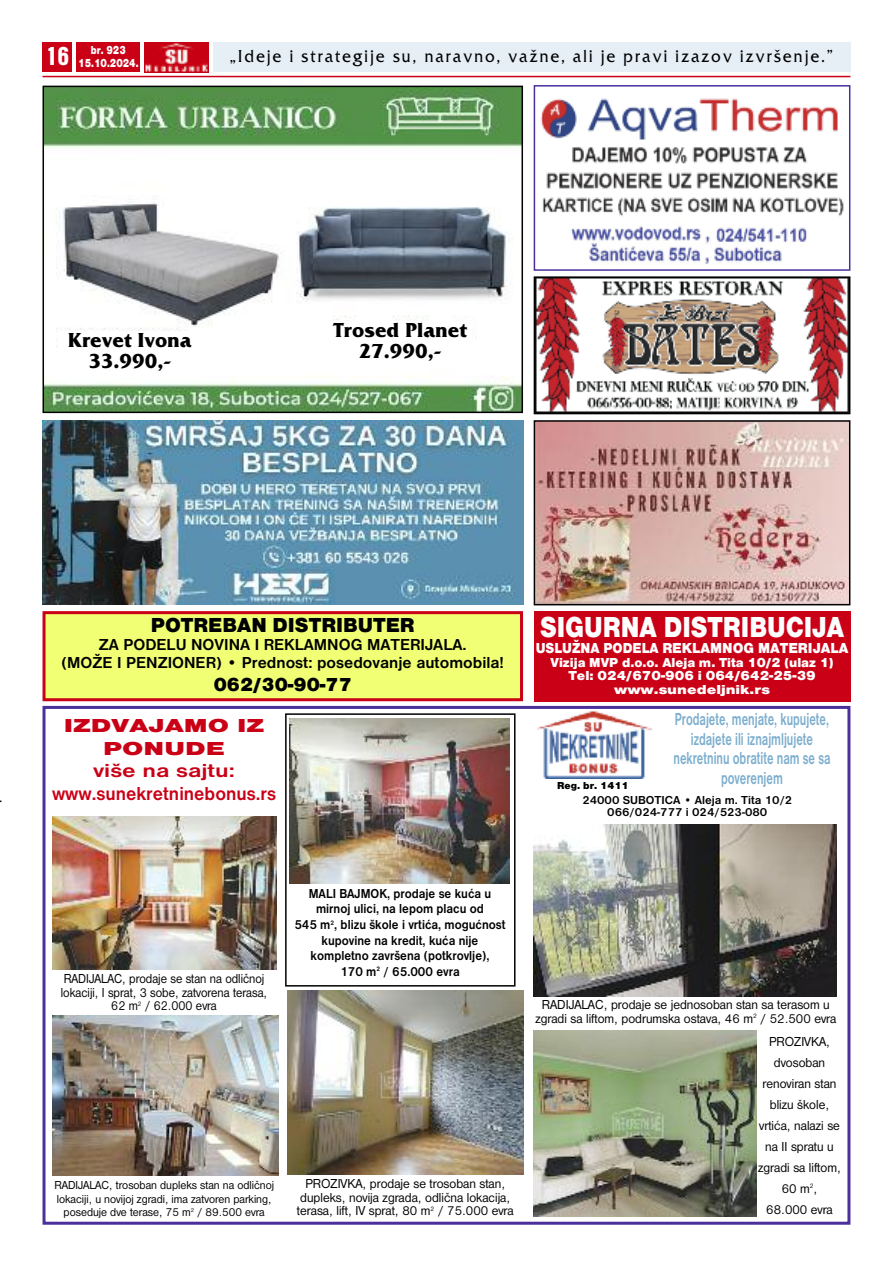
<style>
.page{position:relative;width:893px;height:1263px;background:#fff}
.page>*{position:absolute;margin:0;border:0;box-sizing:border-box;transform-origin:0 0}
.t1{font:30px "Nimbus San DEE Blac";color:#fff;scale:.85 1}
.t2{font:27px "Nimbus San DEE Blac Cond";color:#fff}
.t3{font:700 21px/21px "Friz Qua Itc TEE";color:#000;text-align:center}
.t4{font:21px "Nimbus San DEE Blac";color:#000}
.t5{font:700 19.5px/22.5px "Nimbus San DEE";color:#ca0016;text-align:center;scale:1.25 1}
.t6{font:19.5px/23.4px "Nimbus San DEE Blac";color:#ca0016;text-align:center;scale:1.45 1}
.t7{font:19.5px "Nimbus San DEE Blac";color:#000}
.t8{font:700 18px/19.5px "Nimbus San DEE";color:#7caece;text-align:center;scale:.65 1}
.t9{font:18px "Friz Qua Itc TEE";letter-spacing:.105em;color:#000;scale:.9 1}
.t10{font:700 16.5px/18px "Nimbus San DEE";color:#000;text-align:center}
.t11{font:15px "Nimbus San DEE Blac";color:#fff;scale:.9 1}
.t12{font:13.5px/21px "Nimbus San DEE";color:#000;text-align:center;scale:.95 1}
.t13{font:700 13.5px/15.6px "Nimbus San DEE";color:#000;text-align:center;scale:.9 1}
.t14{font:13.5px/13.5px "Nimbus San DEE";color:#000;text-align:center;scale:.9 1}
.t15{font:13.5px/13.5px "Nimbus San DEE Blac";color:#fff;text-align:center}
.t16{font:12px/13.5px "Nimbus San DEE";color:#000;text-align:center;scale:.95 1}
.t17{font:700 12px/12px "Nimbus San DEE";color:#000;text-align:center}
.t18{font:12px/13.5px "Nimbus San DEE Blac";color:#fff;text-align:center;scale:.8 1}
.t19{font:10.5px "Nimbus San DEE Blac";color:#000}
</style>
<div class="page">
<div style="left:43px;top:706px;width:807px;height:519px;border:3px solid #4b309c"></div>
<img style="left:46px;top:89px;width:474px;height:321px">
<div style="left:43px;top:86px;width:480px;height:327px;border:2px solid #000"></div>
<hr style="left:43px;top:76px;width:807px;height:1px;background:#ca0016">
<div style="left:43px;top:43px;width:29px;height:29px;background:#ca0016"></div>
<img style="left:145px;top:43px;width:63px;height:29px">
<div style="left:213px;top:43px;width:637px;height:29px;background:#e5eff5"></div>
<div style="left:77px;top:43px;width:63px;height:29px;background:#ca0016"></div>
<img style="left:537px;top:279px;width:310px;height:132px">
<div style="left:534px;top:276px;width:316px;height:138px;border:2px solid #000"></div>
<img style="left:537px;top:423px;width:310px;height:179px">
<div style="left:534px;top:420px;width:316px;height:185px;border:2px solid #000"></div>
<img style="left:53px;top:816px;width:223px;height:153px">
<div style="left:58px;top:331px;width:144px;height:46px;background:#fff"></div>
<div style="left:328px;top:321px;width:144px;height:46px;background:#fff"></div>
<img style="left:52px;top:1016px;width:226px;height:160px">
<img style="left:534px;top:1030px;width:223px;height:186px">
<img style="left:288px;top:990px;width:235px;height:185px">
<img style="left:534px;top:824px;width:302px;height:172px">
<div style="left:285px;top:713px;width:230px;height:273px;border:2px solid #000"></div>
<img style="left:540px;top:98px;width:304px;height:166px">
<div style="left:534px;top:85px;width:316px;height:186px;border:2px solid #4b309c"></div>
<img style="left:537px;top:711px;width:114px;height:67px">
<img style="left:289px;top:719px;width:220px;height:164px">
<img style="left:43px;top:420px;width:480px;height:185px">
<div style="left:46px;top:614px;width:474px;height:84px;background:#f1ff74"></div>
<div style="left:43px;top:611px;width:480px;height:90px;border:3px solid #ca0016"></div>
<div style="left:534px;top:611px;width:316px;height:90px;background:#ca0016"></div>
<p class="t18" style="left:78px;top:43px;width:77px">br. 923<br>15.10.2024.</p>
<h2 class="t2" style="left:46px;top:40px;width:25px">16</h2>
<h3 class="t9" style="left:230px;top:45px;width:672px">„Ideje i strategije su, naravno, važne, ali je pravi izazov izvršenje.”</h3>
<h3 class="t3" style="left:68px;top:329px;width:125px">Krevet Ivona<br>33.990,-</h3>
<h3 class="t3" style="left:333px;top:319px;width:135px">Trosed Planet<br>27.990,-</h3>
<h3 class="t4" style="left:151px;top:613px;width:265px">POTREBAN DISTRIBUTER</h3>
<p class="t10" style="left:62px;top:636px;width:444px">ZA PODELU NOVINA I REKLAMNOG MATERIJALA.<br>(MOŽE I PENZIONER) • Prednost: posedovanje automobila!</p>
<h3 class="t7" style="left:214px;top:673px;width:140px">062/30-90-77</h3>
<h3 class="t6" style="left:64px;top:713px;width:140px">IZDVAJAMO IZ<br>PONUDE</h3>
<h3 class="t5" style="left:52px;top:759px;width:181px">više na sajtu: www.sunekretninebonus.rs</h3>
<h1 class="t1" style="left:540px;top:609px;width:359px">SIGURNA DISTRIBUCIJA</h1>
<p class="t11" style="left:536px;top:639px;width:349px">USLUŽNA PODELA REKLAMNOG MATERIJALA</p>
<p class="t15" style="left:550px;top:655px;width:285px">Vizija MVP d.o.o. Aleja m. Tita 10/2 (ulaz 1)<br>Tel: 024/670-906 i 064/642-25-39 www.sunedeljnik.rs</p>
<h3 class="t8" style="left:673px;top:709px;width:243px">Prodajete, menjate, kupujete, izdajete ili iznajmljujete nekretninu obratite nam se sa</h3>
<h3 class="t8" style="left:721px;top:768px;width:97px">poverenjem</h3>
<p class="t17" style="left:582px;top:794px;width:212px">24000 SUBOTICA • Aleja m. Tita 10/2<br>066/024-777 i 024/523-080</p>
<p class="t19" style="left:557px;top:780px;width:73px">Reg. br. 1411</p>
<p class="t14" style="left:61px;top:972px;width:231px">RADIJALAC, prodaje se stan na odličnoj lokaciji, I sprat, 3 sobe, zatvorena terasa,<br>62 m<sup>2</sup> / 62.000 evra</p>
<p class="t13" style="left:294px;top:885px;width:236px">MALI BAJMOK, prodaje se kuća u mirnoj ulici, na lepom placu od<br>545 m<sup>2</sup>, blizu škole i vrtića, mogućnost kupovine na kredit, kuća nije kompletno završena (potkrovlje),<br>170 m<sup>2</sup> / 65.000 evra</p>
<p class="t16" style="left:54px;top:1178px;width:233px">RADIJALAC, trosoban dupleks stan na odličnoj lokaciji, u novijoj zgradi, ima zatvoren parking, poseduje dve terase, 75 m<sup>2</sup> / 89.500 evra</p>
<p class="t12" style="left:297px;top:1177px;width:230px;line-height:13.5px">PROZIVKA, prodaje se trosoban stan, dupleks, novija zgrada, odlična lokacija, terasa, lift, IV sprat, 80 m<sup>2</sup> / 75.000 evra</p>
<p class="t12" style="left:535px;top:997px;width:318px;line-height:13.5px">RADIJALAC, prodaje se jednosoban stan sa terasom u zgradi sa liftom, podrumska ostava, 46 m<sup>2</sup> / 52.500 evra</p>
<p class="t12" style="left:758px;top:1030px;width:89px">PROZIVKA, dvosoban renoviran stan blizu škole, vrtića, nalazi se na II spratu u zgradi sa liftom,<br>60 m<sup>2</sup>,<br>68.000 evra</p>
</div>
